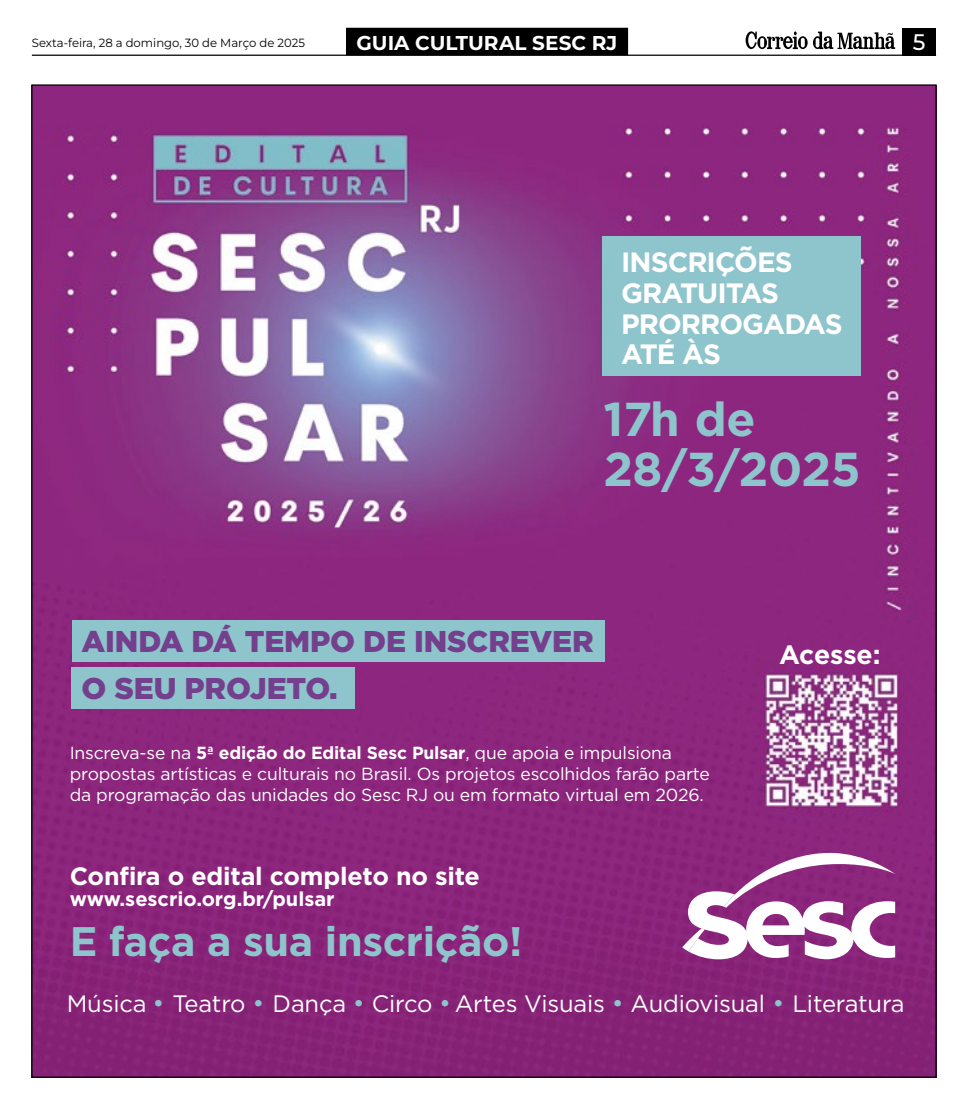
<style>
.page{position:relative;width:968px;height:1102px;background:#fff}
.page>*{position:absolute;margin:0;border:0;box-sizing:border-box;transform-origin:0 0}
.t1{font:700 47.5px/50px "Gotham";letter-spacing:-.01em;color:#8ec4cc}
.t2{font:700 41.25px "Gotham";letter-spacing:-.01em;color:#8ec4cc}
.t3{font:900 30px/47.5px "Gotham";letter-spacing:-.005em;color:#743f8c}
.t4{font:700 27.88px/30.6px "Gotham";letter-spacing:-.035em;color:#fff}
.t5{font:700 26.5px "Gotham";color:#fff}
.t6{font:700 25px "Gotham";letter-spacing:-.01em;color:#fff}
.t7{font:23.75px "Gotham";letter-spacing:-.01em;color:#fff}
.t8{font:500 22.5px "Montserrat";color:#fff}
.t9{font:700 20px "Gotham";color:#fff}
.t10{font:700 20px "Montserrat";color:#fff}
.t11{font:17.5px/20.6px "Gotham";letter-spacing:-.01em;color:#fff}
.t12{font:11.88px "Montserrat";color:#000}
.s1{font-weight:700}
.s2{font-size:25px;color:#8ec4cc}
</style>
<div class="page">
<hr style="left:32px;top:55px;width:903px;height:1px;background:#000">
<svg style="left:745px;top:31px;width:150px;height:19px"></svg>
<div style="left:902px;top:28px;width:33px;height:28px;background:#000"></div>
<div style="left:346px;top:28px;width:282px;height:27px;background:#000"></div>
<img style="left:33px;top:86px;width:901px;height:990px">
<div style="left:602px;top:236px;width:258px;height:140px;background:#8ec4cc"></div>
<div style="left:72px;top:620px;width:532px;height:42px;background:#8ec4cc"></div>
<div style="left:72px;top:668px;width:283px;height:41px;background:#8ec4cc"></div>
<svg style="left:682px;top:853px;width:213px;height:106px"></svg>
<p class="t12" style="left:32px;top:38px;width:274px">Sexta-feira, 28 a domingo, 30 de Março de 2025</p>
<p class="t10" style="left:356px;top:31px;width:262px">GUIA CULTURAL SESC RJ</p>
<p class="t8" style="left:912px;top:29px;width:14px">5</p>
<h3 class="t4" style="left:621px;top:247px;width:223px">INSCRIÇÕES<br>GRATUITAS<br>PRORROGADAS<br>ATÉ ÀS</h3>
<h1 class="t1" style="left:603px;top:394px;width:258px">17h de<br>28/3/2025</h1>
<h3 class="t3" style="left:81px;top:617px;width:513px">AINDA DÁ TEMPO DE INSCREVER<br>O SEU PROJETO.</h3>
<h3 class="t5" style="left:778px;top:639px;width:103px">Acesse:</h3>
<p class="t11" style="left:70px;top:744px;width:641px">Inscreva-se na <span class="s1">5ª edição do Edital Sesc Pulsar</span>, que apoia e impulsiona propostas artísticas e culturais no Brasil. Os projetos escolhidos farão parte da programação das unidades do Sesc RJ ou em formato virtual em 2026.</p>
<h3 class="t6" style="left:70px;top:861px;width:411px">Confira o edital completo no site</h3>
<p class="t9" style="left:70px;top:887px;width:266px">www.sescrio.org.br/pulsar</p>
<h2 class="t2" style="left:70px;top:918px;width:454px">E faça a sua inscrição!</h2>
<h3 class="t7" style="left:67px;top:993px;width:839px">Música <span class="s2">•</span> Teatro <span class="s2">•</span> Dança <span class="s2">•</span> Circo <span class="s2">•</span> Artes Visuais <span class="s2">•</span> Audiovisual <span class="s2">•</span> Literatura</h3>
</div>
